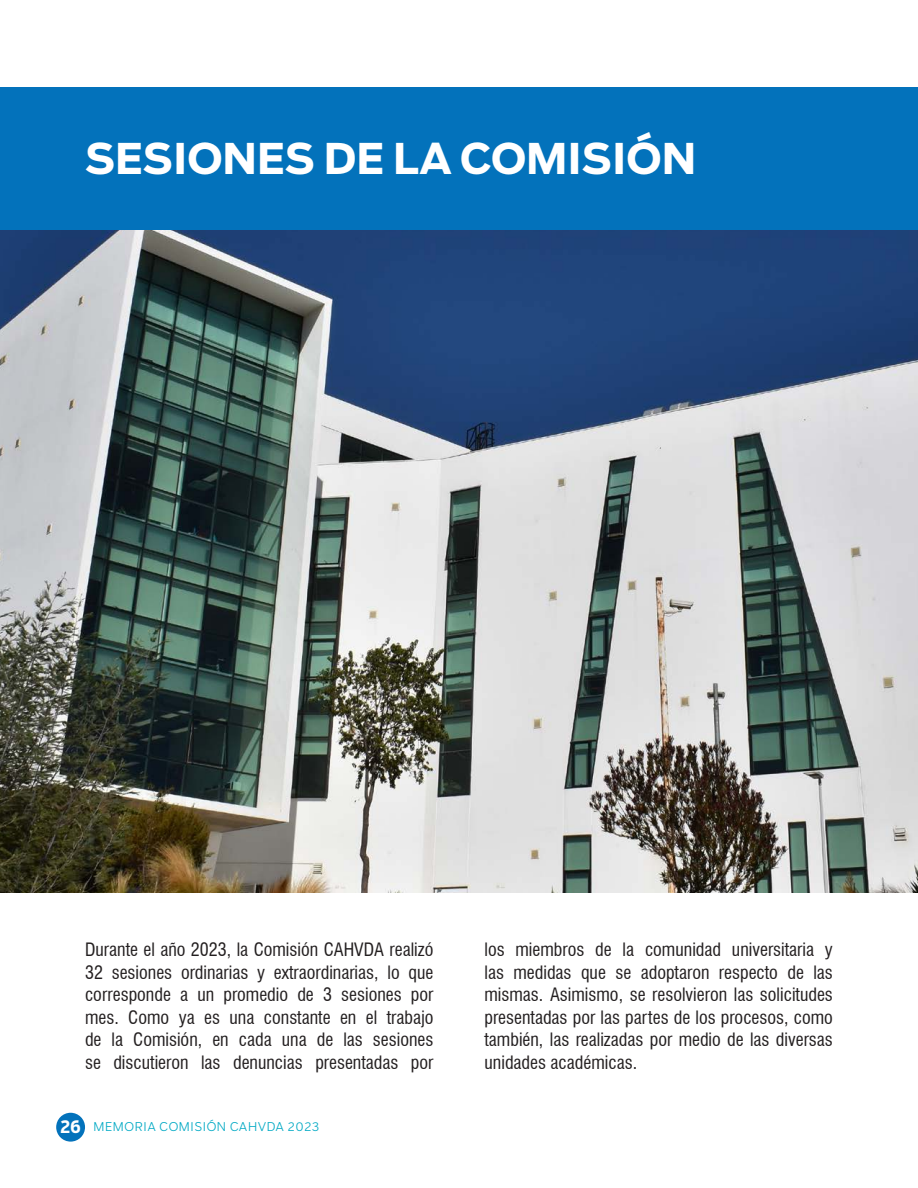
<style>
.page{position:relative;width:918px;height:1188px;background:#fff}
.page>*{position:absolute;margin:0;border:0;box-sizing:border-box;transform-origin:0 0}
.t1{font:700 42px "Boomer";color:#fff}
.t2{font:condensed 18px/22.5px "Swiss 721 BT";color:#231f20;text-align:justify}
.t3{font:300 12px "Boomer";letter-spacing:.05em;color:#01a9c4}
.s1{font-family:"Boomer Cond";font-weight:700;font-size:17.55px;color:#fff}
</style>
<div class="page">
<div style="left:56px;top:1113px;width:29px;height:29px;background:#0372bb;border-radius:50%"></div>
<img style="left:0;top:230px;width:918px;height:663px">
<div style="left:0;top:87px;width:918px;height:143px;background:#0372bb"></div>
<h1 class="t1" style="left:85px;top:132px;width:613px">SESIONES DE LA COMISIÓN</h1>
<p class="t2" style="left:85px;top:938px;width:350px">Durante el año 2023, la Comisión CAHVDA realizó 32 sesiones ordinarias y extraordinarias, lo que corresponde a un promedio de 3 sesiones por mes. Como ya es una constante en el trabajo de la Comisión, en cada una de las sesiones se discutieron las denuncias presentadas por</p>
<p class="t2" style="left:485px;top:938px;width:350px">los miembros de la comunidad universitaria y las medidas que se adoptaron respecto de las mismas. Asimismo, se resolvieron las solicitudes presentadas por las partes de los procesos, como también, las realizadas por medio de las diversas unidades académicas.</p>
<p class="t3" style="left:60px;top:1120px;width:260px"><span class="s1">26</span> MEMORIA COMISIÓN CAHVDA 2023</p>
</div>
